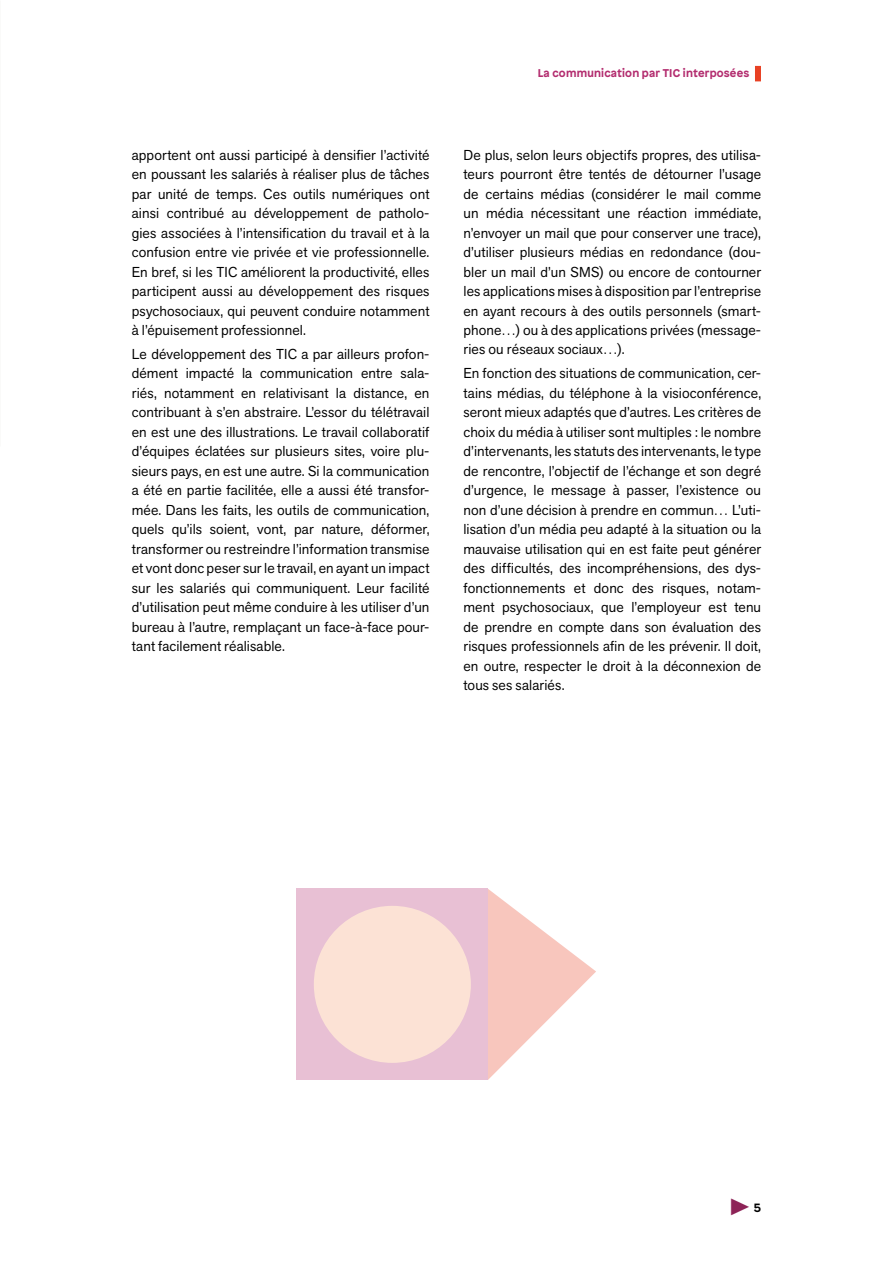
<style>
.page{position:relative;width:893px;height:1263px;background:#fff}
.page>*{position:absolute;margin:0;border:0;box-sizing:border-box;transform-origin:0 0}
.t1{font:14.25px/19.5px "Akzid Grtsk Next";letter-spacing:.01em;color:#000;text-align:justify}
.t2{font:700 12px "Patron";color:#000}
.t3{font:700 11.25px "Patron";letter-spacing:.02em;color:#b32d6f}
.s1{color:#8d2357}
</style>
<div class="page">
<div style="left:755px;top:66px;width:6px;height:15px;background:#e84124"></div>
<div style="left:297px;top:889px;width:191px;height:191px;background:#e8c0d4"></div>
<div style="left:314px;top:906px;width:157px;height:157px;background:#fce2d5;border-radius:50%"></div>
<svg style="left:488px;top:889px;width:108px;height:191px"></svg>
<p class="t1" style="left:132px;top:145px;width:299px">apportent ont aussi participé à densifier l’activité en poussant les salariés à réaliser plus de tâches par unité de temps. Ces outils numériques ont ainsi contribué au développement de patholo&shy;gies associées à l’intensification du travail et à la confusion entre vie privée et vie professionnelle.<br>En bref, si les TIC améliorent la productivité, elles participent aussi au développement des risques psychosociaux, qui peuvent conduire notamment à l’épuisement professionnel.</p>
<p class="t1" style="left:132px;top:344px;width:299px">Le développement des TIC a par ailleurs profon&shy;dément impacté la communication entre sala&shy;riés, notamment en relativisant la distance, en contribuant à s’en abstraire. L’essor du télétravail en est une des illustrations. Le travail collaboratif d’équipes éclatées sur plusieurs sites, voire plu&shy;sieurs pays, en est une autre. Si la communication a été en partie facilitée, elle a aussi été transfor&shy;mée. Dans les faits, les outils de communication, quels qu’ils soient, vont, par nature, déformer, transformer ou restreindre l’information transmise et vont donc peser sur le travail, en ayant un impact sur les salariés qui communiquent. Leur facilité d’utilisation peut même conduire à les utiliser d’un bureau à l’autre, remplaçant un face-à-face pour&shy;tant facilement réalisable.</p>
<p class="t3" style="left:538px;top:64px;width:213px">La communication par TIC interposées</p>
<p class="t1" style="left:463px;top:145px;width:299px">De plus, selon leurs objectifs propres, des utilisa&shy;teurs pourront être tentés de détourner l’usage de certains médias (considérer le mail comme un média nécessitant une réaction immédiate, n’envoyer un mail que pour conserver une trace), d’utiliser plusieurs médias en redondance (dou&shy;bler un mail d’un SMS) ou encore de contourner les applications mises à disposition par l’entreprise en ayant recours à des outils personnels (smart&shy;phone…) ou à des applications privées (message&shy;ries ou réseaux sociaux…).</p>
<p class="t1" style="left:463px;top:363px;width:299px">En fonction des situations de communication, cer&shy;tains médias, du téléphone à la visioconférence, seront mieux adaptés que d’autres. Les critères de choix du média à utiliser sont multiples : le nombre d’intervenants, les statuts des intervenants, le type de rencontre, l’objectif de l’échange et son degré d’urgence, le message à passer, l’existence ou non d’une décision à prendre en commun… L’uti&shy;lisation d’un média peu adapté à la situation ou la mauvaise utilisation qui en est faite peut générer des difficultés, des incompréhensions, des dys&shy;fonctionnements et donc des risques, notam&shy;ment psychosociaux, que l’employeur est tenu de prendre en compte dans son évaluation des risques professionnels afin de les prévenir. Il doit, en outre, respecter le droit à la déconnexion de tous ses salariés.</p>
<p class="t2" style="left:729px;top:1198px;width:33px"><span class="s1">◆</span> 5</p>
</div>
